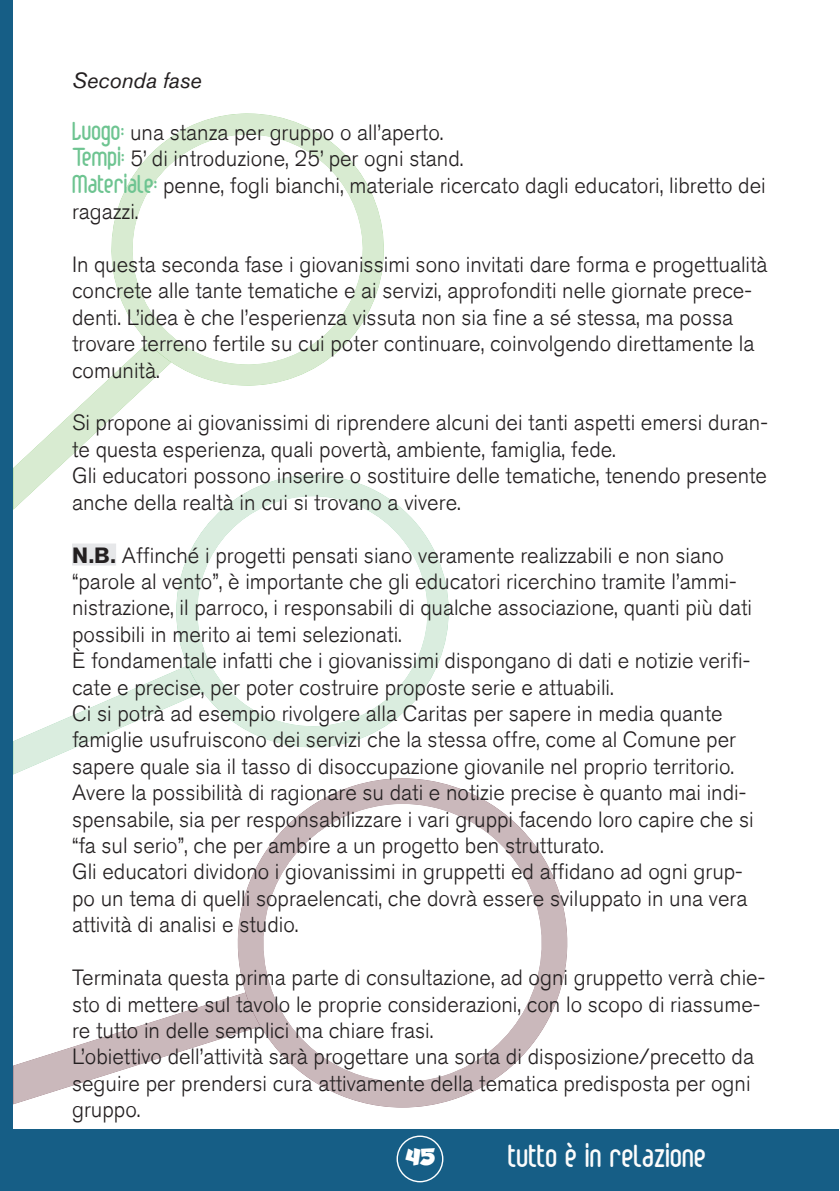
<style>
.page{position:relative;width:840px;height:1191px;background:#fff}
.page>*{position:absolute;margin:0;border:0;box-sizing:border-box;transform-origin:0 0}
.t1{font:32px "Abingdon";color:#fcfcfc}
.t2{font:300 22px/26.4px "Akzidenz Grotesk BQ";color:#231f20}
.t3{font:italic 22px "Akzidenz Grotesk BQ";color:#231f20}
.t4{font:16px "Fruitz Personal Use Only";color:#fff}
.s1{font-family:"Abingdon";font-weight:400;font-size:26px;color:#6ec491}
.s2{font-weight:700}
</style>
<div class="page">
<div style="left:0;top:1129px;width:839px;height:62px;background:#165e86"></div>
<div style="left:0;top:0;width:13px;height:1141px;background:#165e86"></div>
<svg style="left:13px;top:1001px;width:205px;height:104px"></svg>
<svg style="left:218px;top:778px;width:350px;height:329px"></svg>
<svg style="left:247px;top:804px;width:311px;height:277px"></svg>
<svg style="left:13px;top:565px;width:144px;height:210px"></svg>
<svg style="left:157px;top:475px;width:292px;height:272px"></svg>
<svg style="left:182px;top:496px;width:261px;height:230px"></svg>
<svg style="left:13px;top:386px;width:181px;height:124px"></svg>
<svg style="left:101px;top:113px;width:283px;height:273px"></svg>
<svg style="left:120px;top:135px;width:255px;height:229px"></svg>
<svg style="left:396px;top:1135px;width:47px;height:47px"></svg>
<div style="left:398px;top:1137px;width:44px;height:44px;background:#165e86;border-radius:50%"></div>
<div style="left:72px;top:543px;width:44px;height:22px;background:#e6e7e9"></div>
<p class="t3" style="left:72px;top:67px;width:131px">Seconda fase</p>
<p class="t2" style="left:72px;top:120px;width:694px"><span class="s1">Luogo:</span> una stanza per gruppo o all’aperto.<br><span class="s1">Tempi:</span> 5’ di introduzione, 25’ per ogni stand.<br><span class="s1">Materiale:</span> penne, fogli bianchi, materiale ricercato dagli educatori, libretto dei ragazzi.</p>
<p class="t2" style="left:72px;top:252px;width:696px">In questa seconda fase i giovanissimi sono invitati dare forma e progettualità concrete alle tante tematiche e ai servizi, approfonditi nelle giornate prece&shy;denti. L’idea è che l’esperienza vissuta non sia fine a sé stessa, ma possa trovare terreno fertile su cui poter continuare, coinvolgendo direttamente la comunità.</p>
<p class="t2" style="left:72px;top:410px;width:697px">Si propone ai giovanissimi di riprendere alcuni dei tanti aspetti emersi duran&shy;te questa esperienza, quali povertà, ambiente, famiglia, fede.<br>Gli educatori possono inserire o sostituire delle tematiche, tenendo presente anche della realtà in cui si trovano a vivere.</p>
<p class="t2" style="left:72px;top:542px;width:682px"><span class="s2">N.B.</span> Affinché i progetti pensati siano veramente realizzabili e non siano “parole al vento”, è importante che gli educatori ricerchino tramite l’ammi&shy;nistrazione, il parroco, i responsabili di qualche associazione, quanti più dati possibili in merito ai temi selezionati.<br>È fondamentale infatti che i giovanissimi dispongano di dati e notizie verifi&shy;cate e precise, per poter costruire proposte serie e attuabili.<br>Ci si potrà ad esempio rivolgere alla Caritas per sapere in media quante famiglie usufruiscono dei servizi che la stessa offre, come al Comune per sapere quale sia il tasso di disoccupazione giovanile nel proprio territorio.<br>Avere la possibilità di ragionare su dati e notizie precise è quanto mai indi&shy;spensabile, sia per responsabilizzare i vari gruppi facendo loro capire che si “fa sul serio”, che per ambire a un progetto ben strutturato.<br>Gli educatori dividono i giovanissimi in gruppetti ed affidano ad ogni grup&shy;po un tema di quelli sopraelencati, che dovrà essere sviluppato in una vera attività di analisi e studio.</p>
<p class="t2" style="left:72px;top:964px;width:694px">Terminata questa prima parte di consultazione, ad ogni gruppetto verrà chie&shy;sto di mettere sul tavolo le proprie considerazioni, con lo scopo di riassume&shy;re tutto in delle semplici ma chiare frasi.<br>L’obiettivo dell’attività sarà progettare una sorta di disposizione/precetto da seguire per prendersi cura attivamente della tematica predisposta per ogni gruppo.</p>
<p class="t4" style="left:405px;top:1150px;width:31px">45</p>
<h1 class="t1" style="left:507px;top:1137px;width:199px">tutto è in relazione</h1>
</div>
